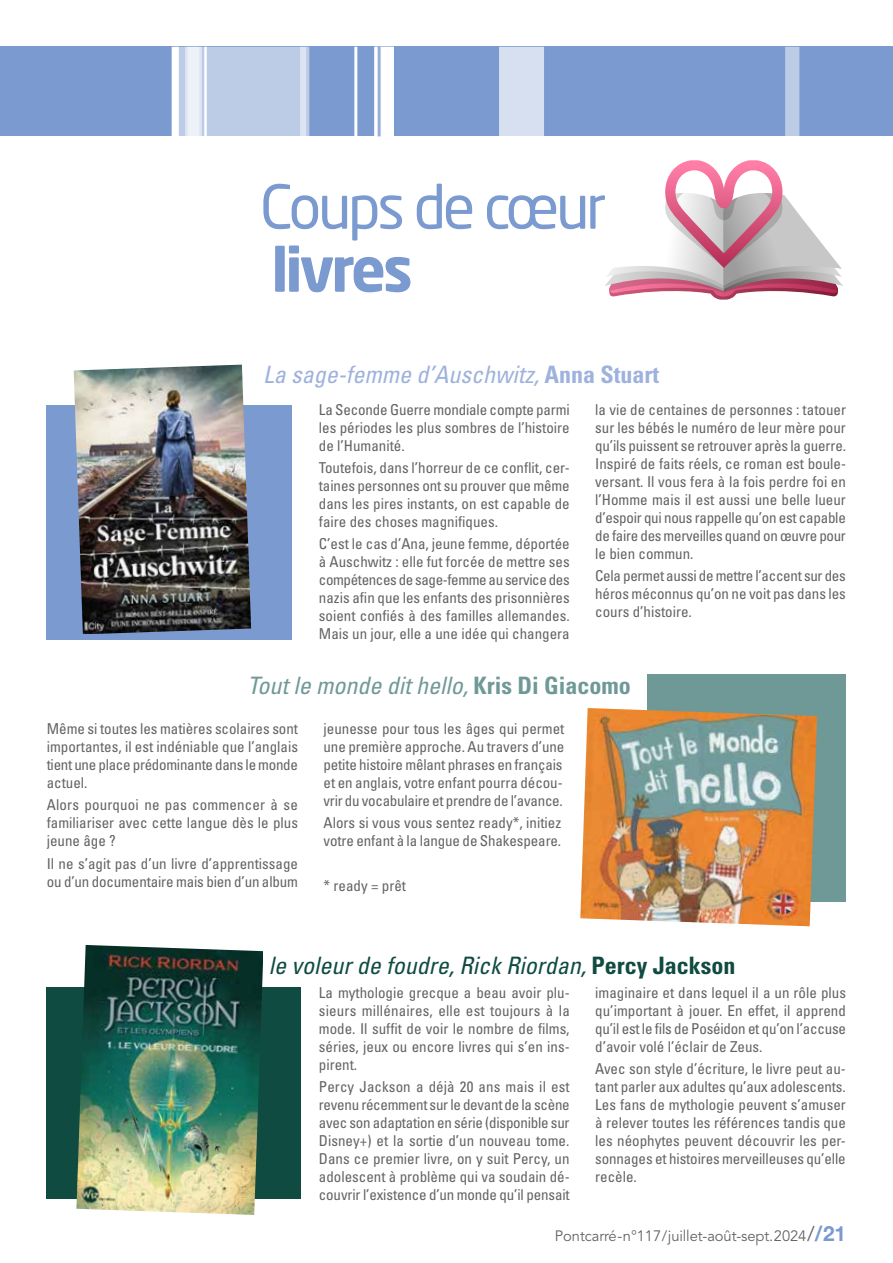
<style>
.page{position:relative;width:893px;height:1263px;background:#fff}
.page>*{position:absolute;margin:0;border:0;box-sizing:border-box;transform-origin:0 0}
.t1{font:60px "Neo Sans Std";letter-spacing:-.05em;color:#7a9ad0}
.t2{font:700 60px "Neo Sans Std";letter-spacing:-.05em;color:#7a9ad0}
.t3{font:italic condensed 24px "Univers LT Std";color:#0f4b41}
.t4{font:italic condensed 24px "Univers LT Std";color:#9eb2dd}
.t5{font:italic condensed 24px "Univers LT Std";color:#6f9997}
.t6{font:condensed 15px/18px "Univers LT Std";color:#646363;text-align:justify}
.t7{font:15px "Avenir LT Std";letter-spacing:-.005em;color:#646363}
.s1{font-weight:700;font-style:normal}
.s2{font-size:21px}
.s3{font-family:"Helvetica Neue LT Std";font-weight:700;font-size:21px;color:#7a9ad0}
</style>
<div class="page">
<div style="left:0;top:47px;width:893px;height:89px;background:#7a9ad0"></div>
<div style="left:785px;top:47px;width:14px;height:89px;background:#bccce7"></div>
<div style="left:174px;top:47px;width:135px;height:89px;background:#bccce7"></div>
<div style="left:499px;top:47px;width:45px;height:89px;background:#d6e0f0"></div>
<hr style="left:354px;top:47px;width:3px;height:89px;background:#fff">
<div style="left:300px;top:47px;width:6px;height:89px;background:#dde5f2"></div>
<div style="left:374px;top:47px;width:20px;height:89px;background:#fff"></div>
<svg style="left:188px;top:47px;width:14px;height:89px"></svg>
<hr style="left:204px;top:47px;width:3px;height:89px;background:#fff">
<div style="left:172px;top:47px;width:7px;height:89px;background:#fff"></div>
<hr style="left:378px;top:47px;width:3px;height:89px;background:#97adda">
<svg style="left:605px;top:160px;width:238px;height:140px"></svg>
<div style="left:46px;top:405px;width:245px;height:235px;background:#7a9ad0"></div>
<div style="left:648px;top:674px;width:198px;height:227px;background:#6f9997"></div>
<div style="left:46px;top:987px;width:254px;height:212px;background:#0f4b41"></div>
<img style="left:74px;top:365px;width:177px;height:269px">
<img style="left:580px;top:708px;width:237px;height:218px">
<img style="left:76px;top:945px;width:187px;height:270px">
<h1 class="t1" style="left:260px;top:170px;width:348px">Coups de cœur</h1>
<h1 class="t2" style="left:272px;top:231px;width:143px">livres</h1>
<h2 class="t4" style="left:263px;top:359px;width:397px">La sage-femme d’Auschwitz, <span class="s1">Anna Stuart</span></h2>
<p class="t6" style="left:319px;top:400px;width:252px">La Seconde Guerre mondiale compte parmi les périodes les plus sombres de l’histoire de l’Humanité.</p>
<p class="t6" style="left:319px;top:458px;width:252px">Toutefois, dans l’horreur de ce conflit, cer&shy;taines personnes ont su prouver que même dans les pires instants, on est capable de faire des choses magnifiques.</p>
<p class="t6" style="left:319px;top:535px;width:252px">C’est le cas d’Ana, jeune femme, déportée à Auschwitz : elle fut forcée de mettre ses compétences de sage-femme au service des nazis afin que les enfants des prisonnières soient confiés à des familles allemandes.<br>Mais un jour, elle a une idée qui changera</p>
<p class="t6" style="left:595px;top:400px;width:252px">la vie de centaines de personnes : tatouer sur les bébés le numéro de leur mère pour qu’ils puissent se retrouver après la guerre.<br>Inspiré de faits réels, ce roman est boule&shy;versant. Il vous fera à la fois perdre foi en l’Homme mais il est aussi une belle lueur d’espoir qui nous rappelle qu’on est capable de faire des merveilles quand on œuvre pour le bien commun.</p>
<p class="t6" style="left:595px;top:566px;width:252px">Cela permet aussi de mettre l’accent sur des héros méconnus qu’on ne voit pas dans les cours d’histoire.</p>
<h2 class="t5" style="left:248px;top:670px;width:385px">Tout le monde dit hello, <span class="s1">Kris Di Giacomo</span></h2>
<p class="t6" style="left:47px;top:720px;width:253px">Même si toutes les matières scolaires sont importantes, il est indéniable que l’anglais tient une place prédominante dans le monde actuel.</p>
<p class="t6" style="left:47px;top:796px;width:253px">Alors pourquoi ne pas commencer à se familiariser avec cette langue dès le plus jeune âge ?</p>
<p class="t6" style="left:47px;top:854px;width:253px">Il ne s’agit pas d’un livre d’apprentissage ou d’un documentaire mais bien d’un album</p>
<p class="t6" style="left:324px;top:719px;width:242px;text-align:left">jeunesse pour tous les âges qui permet une première approche. Au travers d’une petite histoire mêlant phrases en français et en anglais, votre enfant pourra décou&shy;vrir du vocabulaire et prendre de l’avance.</p>
<p class="t6" style="left:324px;top:814px;width:239px">Alors si vous vous sentez ready*, initiez votre enfant à la langue de Shakespeare.</p>
<p class="t6" style="left:324px;top:876px;width:84px">* ready = prêt</p>
<h2 class="t3" style="left:269px;top:950px;width:468px">le voleur de foudre, Rick Riordan, <span class="s1">Percy Jackson</span></h2>
<p class="t6" style="left:319px;top:983px;width:252px">La mythologie grecque a beau avoir plu&shy;sieurs millénaires, elle est toujours à la mode. Il suffit de voir le nombre de films, séries, jeux ou encore livres qui s’en ins&shy;pirent.</p>
<p class="t6" style="left:319px;top:1078px;width:252px">Percy Jackson a déjà 20 ans mais il est revenu récemment sur le devant de la scène avec son adaptation en série (disponible sur Disney+) et la sortie d’un nouveau tome.<br>Dans ce premier livre, on y suit Percy, un adolescent à problème qui va soudain dé&shy;couvrir l’existence d’un monde qu’il pensait</p>
<p class="t6" style="left:595px;top:983px;width:252px">imaginaire et dans lequel il a un rôle plus qu’important à jouer. En effet, il apprend qu’il est le fils de Poséidon et qu’on l’accuse d’avoir volé l’éclair de Zeus.</p>
<p class="t6" style="left:595px;top:1060px;width:252px">Avec son style d’écriture, le livre peut au&shy;tant parler aux adultes qu’aux adolescents.<br>Les fans de mythologie peuvent s’amuser à relever toutes les références tandis que les néophytes peuvent découvrir les per&shy;sonnages et histoires merveilleuses qu’elle recèle.</p>
<p class="t7" style="left:555px;top:1227px;width:293px">Pontcarré - n°117 / juillet-août-sept. 2024 <span class="s2">/</span><span class="s3">/ 21</span></p>
</div>
